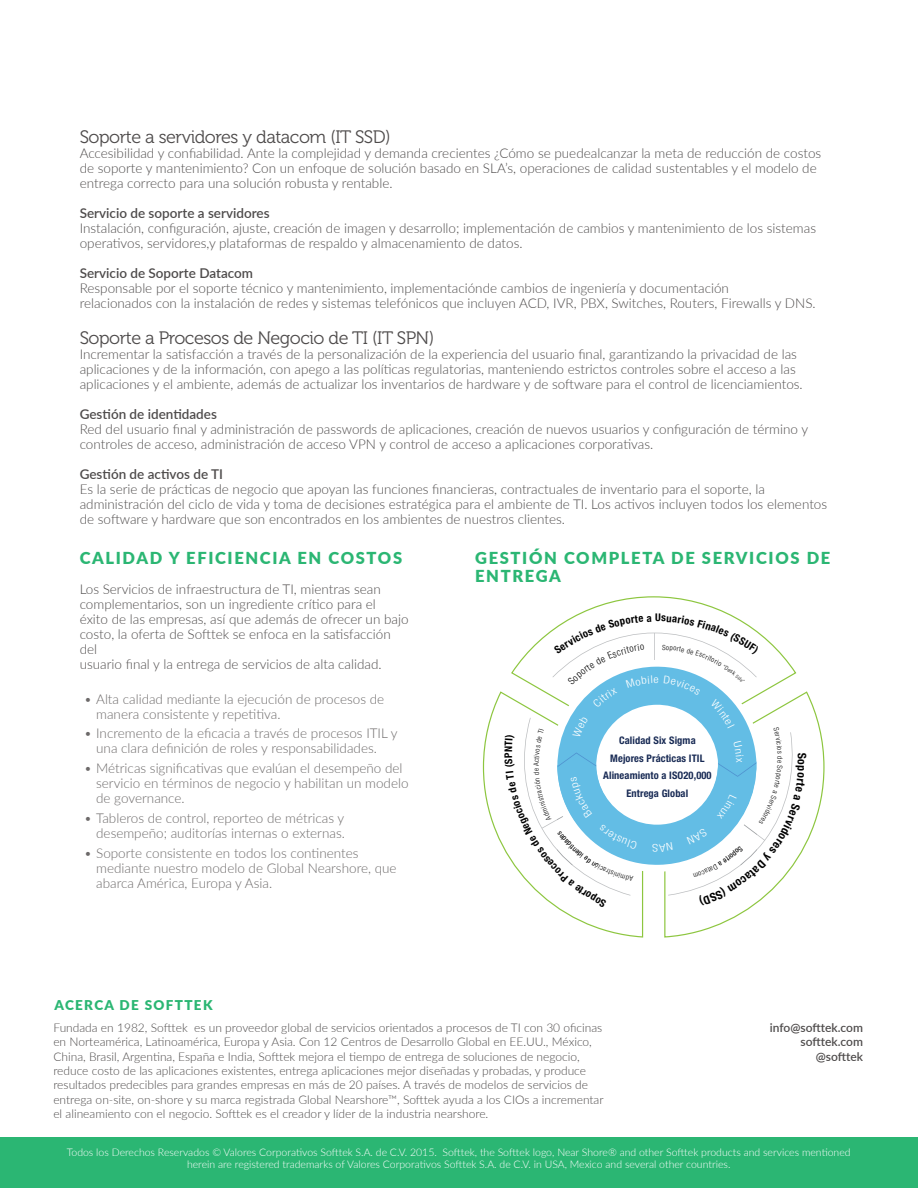
<style>
.page{position:relative;width:918px;height:1188px;background:#fff}
.page>*{position:absolute;margin:0;border:0;box-sizing:border-box;transform-origin:0 0}
.Contenido{font:18px "Museo 300";letter-spacing:-.025em;color:#4e4b4b}
.Contenido-2{font:900 16.5px/18px "Lato";letter-spacing:.1em;color:#2bb673}
.Contenido-3{font:300 13.5px/15px "Lato";color:#4e4b4b}
.t1{font:300 13.5px/15px "Lato";color:#6c6969}
.Contenido-4{font:600 13.5px "Lato";color:#4e4b4b}
.t2{font:900 13.5px "Lato";letter-spacing:.1em;color:#2bb673}
.t3{font:300 12px/14.4px "Lato";color:#4e4b4b}
.t4{font:600 12px/14.4px "Lato";color:#4e4b4b;text-align:right}
.t5{font:700 condensed 11.7px "Helvetica Neue LT Std";color:#000}
.t6{font:300 condensed 10.65px "Helvetica Neue LT Std";color:#fff;scale:1.15 1}
.t7{font:300 10.5px/12.6px "Lato";color:#fff;text-align:center}
.t8{font:700 condensed 10.5px/17.4px "Helvetica Neue LT Std";letter-spacing:.01em;color:#182a54;text-align:center}
.t9{font:300 condensed 7.2px "Helvetica Neue LT Std";color:#000}
</style>
<div class="page">
<div style="left:0;top:1137px;width:918px;height:51px;background:#2bb673"></div>
<svg style="left:578px;top:598px;width:152px;height:16px"></svg>
<svg style="left:482px;top:614px;width:343px;height:324px"></svg>
<p class="Contenido" style="left:80px;top:127px;width:313px">Soporte a servidores y datacom (IT SSD)</p>
<p class="Contenido-3" style="left:80px;top:145px;width:743px">Accesibilidad y confiabilidad. Ante la complejidad y demanda crecientes ¿Cómo se puedealcanzar la meta de reducción de costos de soporte y mantenimiento? Con un enfoque de solución basado en SLA’s, operaciones de calidad sustentables y el modelo de entrega correcto para una solución robusta y rentable.</p>
<p class="Contenido-4" style="left:80px;top:203px;width:191px">Servicio de soporte a servidores</p>
<p class="Contenido-3" style="left:80px;top:220px;width:738px">Instalación, configuración, ajuste, creación de imagen y desarrollo; implementación de cambios y mantenimiento de los sistemas operativos, servidores,y plataformas de respaldo y almacenamiento de datos.</p>
<p class="Contenido-4" style="left:80px;top:263px;width:175px">Servicio de Soporte Datacom</p>
<p class="Contenido-3" style="left:80px;top:280px;width:651px">Responsable por el soporte técnico y mantenimiento, implementaciónde cambios de ingeniería y documentación</p>
<p class="Contenido-3" style="left:80px;top:295px;width:738px">relacionados con la instalación de redes y sistemas telefónicos que incluyen ACD, IVR, PBX, Switches, Routers, Firewalls y DNS.</p>
<p class="Contenido" style="left:80px;top:328px;width:356px">Soporte a Procesos de Negocio de TI (IT SPN)</p>
<p class="Contenido-3" style="left:80px;top:346px;width:725px">Incrementar la satisfacción a través de la personalización de la experiencia del usuario final, garantizando la privacidad de las aplicaciones y de la información, con apego a las políticas regulatorias, manteniendo estrictos controles sobre el acceso a las aplicaciones y el ambiente, además de actualizar los inventarios de hardware y de software para el control de licenciamientos.</p>
<p class="Contenido-4" style="left:80px;top:404px;width:139px">Gestión de identidades</p>
<p class="Contenido-3" style="left:80px;top:421px;width:730px">Red del usuario final y administración de passwords de aplicaciones, creación de nuevos usuarios y configuración de término y controles de acceso, administración de acceso VPN y control de acceso a aplicaciones corporativas.</p>
<p class="Contenido-4" style="left:80px;top:464px;width:145px">Gestión de activos de TI</p>
<p class="Contenido-3" style="left:80px;top:481px;width:749px">Es la serie de prácticas de negocio que apoyan las funciones financieras, contractuales de inventario para el soporte, la administración del ciclo de vida y toma de decisiones estratégica para el ambiente de TI. Los activos incluyen todos los elementos de software y hardware que son encontrados en los ambientes de nuestros clientes.</p>
<p class="Contenido-2" style="left:80px;top:548px;width:324px">CALIDAD Y EFICIENCIA EN COSTOS</p>
<p class="Contenido-3" style="left:80px;top:581px;width:303px">Los Servicios de infraestructura de TI, mientras sean</p>
<p class="Contenido-3" style="left:80px;top:596px;width:298px">complementarios, son un ingrediente crítico para el</p>
<p class="Contenido-3" style="left:80px;top:611px;width:330px">éxito de las empresas, así que además de ofrecer un bajo</p>
<p class="Contenido-3" style="left:80px;top:626px;width:313px">costo, la oferta de Softtek se enfoca en la satisfacción del</p>
<p class="Contenido-3" style="left:80px;top:656px;width:304px">usuario final y la entrega de servicios de alta calidad.</p>
<p class="t1" style="left:96px;top:691px;width:290px;text-indent:-12px">• Alta calidad mediante la ejecución de procesos de manera consistente y repetitiva.</p>
<p class="t1" style="left:96px;top:726px;width:303px;text-indent:-12px">• Incremento de la eficacia a través de procesos ITIL y una clara definición de roles y responsabilidades.</p>
<p class="t1" style="left:96px;top:760px;width:314px;text-indent:-12px">• Métricas significativas que evalúan el desempeño del servicio en términos de negocio y habilitan un modelo de governance.</p>
<p class="t1" style="left:84px;top:810px;width:262px;text-align:right">• Tableros de control, reporteo de métricas y desempeño; auditorías internas o externas.</p>
<p class="t1" style="left:96px;top:845px;width:302px;text-indent:-12px">• Soporte consistente en todos los continentes mediante nuestro modelo de Global Nearshore, que abarca América, Europa y Asia.</p>
<p class="Contenido-2" style="left:475px;top:548px;width:357px">GESTIÓN COMPLETA DE SERVICIOS DE<br>ENTREGA</p>
<p class="t6" style="left:654px;top:673px;width:6px">e</p>
<p class="t8" style="left:603px;top:732px;width:110px">Calidad Six Sigma<br>Mejores Prácticas ITIL<br>Alineamiento a ISO20,000<br>Entrega Global</p>
<p class="t9" style="left:784px;top:756px;width:5px;rotate:90deg">d</p>
<p class="t5" style="left:809px;top:759px;width:7px;rotate:90deg">o</p>
<p class="t6" style="left:658px;top:854px;width:7px;rotate:-180deg">S</p>
<p class="t2" style="left:54px;top:995px;width:160px">ACERCA DE SOFTTEK</p>
<p class="t3" style="left:53px;top:1020px;width:552px">Fundada en 1982, Softtek es un proveedor global de servicios orientados a procesos de TI con 30 oficinas en Norteamérica, Latinoamérica, Europa y Asia. Con 12 Centros de Desarrollo Global en EE.UU., México, China, Brasil, Argentina, España e India, Softtek mejora el tiempo de entrega de soluciones de negocio, reduce costo de las aplicaciones existentes, entrega aplicaciones mejor diseñadas y probadas, y produce resultados predecibles para grandes empresas en más de 20 países. A través de modelos de servicios de entrega on-site, on-shore y su marca registrada Global Nearshore™, Softtek ayuda a los CIOs a incrementar el alineamiento con el negocio. Softtek es el creador y líder de la industria nearshore.</p>
<p class="t4" style="left:770px;top:1020px;width:95px">info@softtek.com softtek.com @softtek</p>
<p class="t7" style="left:67px;top:1145px;width:785px">Todos los Derechos Reservados © Valores Corporativos Softtek S.A. de C.V. 2015. Softtek, the Softtek logo, Near Shore® and other Softtek products and services mentioned herein are registered trademarks of Valores Corporativos Softtek S.A. de C.V. in USA, Mexico and several other countries.</p>
</div>
